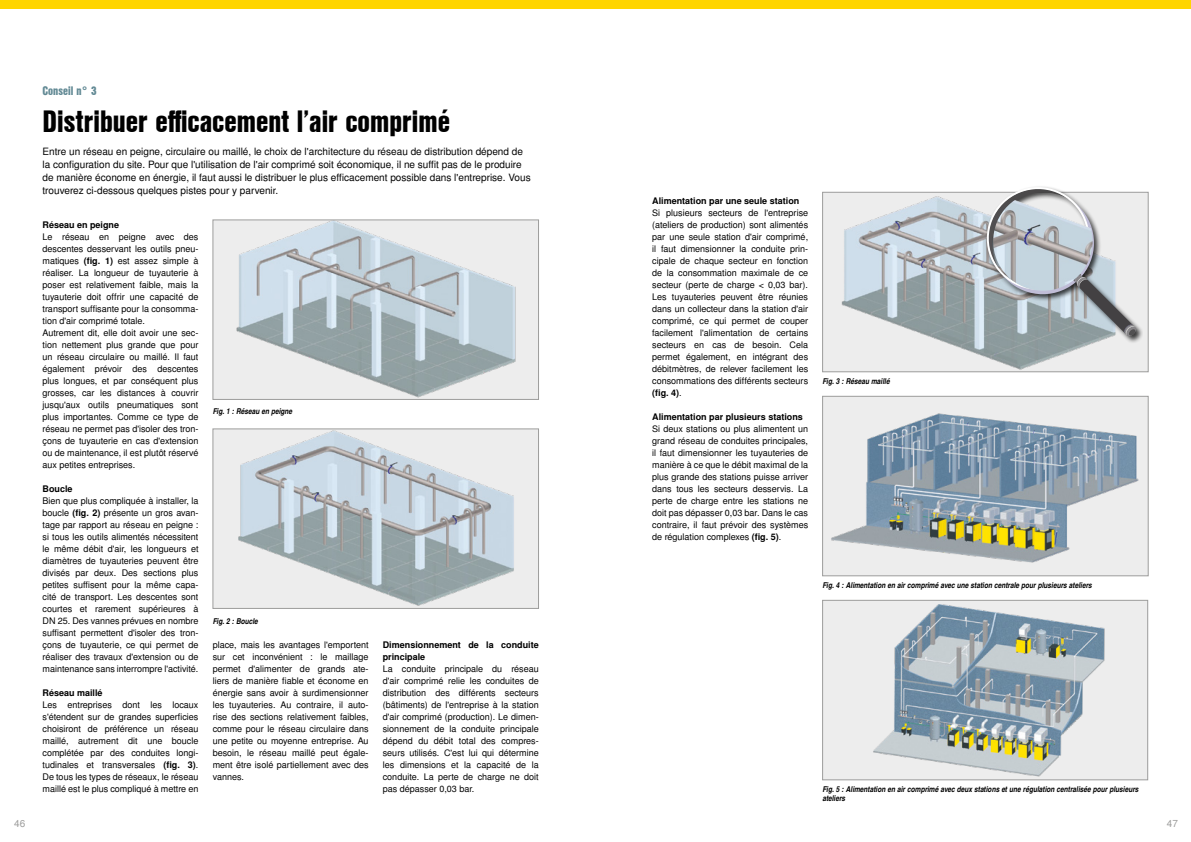
<style>
.page{position:relative;width:1191px;height:842px;background:#fff}
.page>*{position:absolute;margin:0;border:0;box-sizing:border-box;transform-origin:0 0}
.Kapitel_Headline{font:30px "Nimbus San L Bla Con";color:#000}
.Kapitel_Nummerierung{font:12px "Nimbus San L Bla Con";color:#618994}
.Kapitel_Vorspann{font:10px/13px "Nimbus San L";color:#000}
.t1{font:10px "Nimbus San L";color:#9d9d9c}
.Kapitel_Fließtext{font:9px/12px "Nimbus San L";color:#000;text-align:justify}
.Kapitel_Fließtext-2{font:700 9px/12px "Nimbus San L";color:#000}
.Kapitel_Bildbeschrei{font:8px/9px "Nimbus San L Bol Con Ita";color:#000}
.s1{font-weight:700}
</style>
<div class="page">
<img style="left:215px;top:222px;width:322px;height:176px">
<div style="left:213px;top:220px;width:326px;height:180px;border:1px solid #9d9d9c"></div>
<img style="left:215px;top:431px;width:322px;height:176px">
<div style="left:213px;top:429px;width:326px;height:180px;border:1px solid #9d9d9c"></div>
<img style="left:824px;top:194px;width:317px;height:176px">
<div style="left:822px;top:192px;width:326px;height:180px;border:1px solid #9d9d9c"></div>
<div style="left:822px;top:600px;width:325px;height:180px;background:#ededed"></div>
<img style="left:873px;top:604px;width:232px;height:173px">
<div style="left:822px;top:600px;width:326px;height:180px;border:1px solid #9d9d9c"></div>
<div style="left:822px;top:396px;width:326px;height:180px;background:#ededed"></div>
<img style="left:831px;top:413px;width:308px;height:150px">
<div style="left:822px;top:396px;width:326px;height:180px;border:1px solid #9d9d9c"></div>
<div style="left:984px;top:185px;width:159px;height:158px;background:#000;opacity:.75"></div>
<svg style="left:981px;top:185px;width:155px;height:152px;background:#b9bfc2"></svg>
<img style="left:993px;top:191px;width:99px;height:100px;border-radius:50px">
<div style="left:0;top:0;width:1191px;height:9px;background:#ffd500"></div>
<p class="Kapitel_Nummerierung" style="left:43px;top:82px;width:56px">Conseil n° 3</p>
<p class="Kapitel_Headline" style="left:43px;top:99px;width:409px">Distribuer efficacement l’air comprimé</p>
<p class="Kapitel_Vorspann" style="left:43px;top:145px;width:489px">Entre un réseau en peigne, circulaire ou maillé, le choix de l'architecture du réseau de distribution dépend de la configuration du site. Pour que l'utilisation de l'air comprimé soit économique, il ne suffit pas de le produire de manière économe en énergie, il faut aussi le distribuer le plus efficacement possible dans l'entreprise. Vous trouverez ci-dessous quelques pistes pour y parvenir.</p>
<p class="Kapitel_Fließtext-2" style="left:43px;top:219px;width:78px">Réseau en peigne</p>
<p class="Kapitel_Fließtext" style="left:43px;top:231px;width:157px">Le réseau en peigne avec des descentes desservant les outils pneu&shy;matiques <span class="s1">(fig. 1)</span> est assez simple à réaliser. La longueur de tuyauterie à poser est relativement faible, mais la tuyauterie doit offrir une capacité de transport suffisante pour la consomma&shy;tion d'air comprimé totale.</p>
<p class="Kapitel_Fließtext" style="left:43px;top:327px;width:157px">Autrement dit, elle doit avoir une sec&shy;tion nettement plus grande que pour un réseau circulaire ou maillé. Il faut également prévoir des descentes plus longues, et par conséquent plus grosses, car les distances à couvrir jusqu'aux outils pneumatiques sont plus importantes. Comme ce type de réseau ne permet pas d'isoler des tron&shy;çons de tuyauterie en cas d'extension ou de maintenance, il est plutôt réservé aux petites entreprises.</p>
<p class="Kapitel_Fließtext-2" style="left:43px;top:483px;width:32px">Boucle</p>
<p class="Kapitel_Fließtext" style="left:43px;top:495px;width:157px">Bien que plus compliquée à installer, la boucle <span class="s1">(fig. 2)</span> présente un gros avan&shy;tage par rapport au réseau en peigne : si tous les outils alimentés nécessitent le même débit d'air, les longueurs et diamètres de tuyauteries peuvent être divisés par deux. Des sections plus petites suffisent pour la même capa&shy;cité de transport. Les descentes sont courtes et rarement supérieures à DN 25. Des vannes prévues en nombre suffisant permettent d'isoler des tron&shy;çons de tuyauterie, ce qui permet de réaliser des travaux d'extension ou de maintenance sans interrompre l'activité.</p>
<p class="Kapitel_Fließtext-2" style="left:43px;top:687px;width:62px">Réseau maillé</p>
<p class="Kapitel_Fließtext" style="left:43px;top:699px;width:157px">Les entreprises dont les locaux s'étendent sur de grandes superficies choisiront de préférence un réseau maillé, autrement dit une boucle complétée par des conduites longi&shy;tudinales et transversales <span class="s1">(fig. 3)</span>.<br>De tous les types de réseaux, le réseau maillé est le plus compliqué à mettre en</p>
<p class="Kapitel_Bildbeschrei" style="left:213px;top:406px;width:81px">Fig. 1 : Réseau en peigne</p>
<p class="Kapitel_Bildbeschrei" style="left:213px;top:617px;width:47px">Fig. 2 : Boucle</p>
<p class="Kapitel_Fließtext" style="left:213px;top:639px;width:157px">place, mais les avantages l'emportent sur cet inconvénient : le maillage permet d'alimenter de grands ate&shy;liers de manière fiable et économe en énergie sans avoir à surdimensionner les tuyauteries. Au contraire, il auto&shy;rise des sections relativement faibles, comme pour le réseau circulaire dans une petite ou moyenne entreprise. Au besoin, le réseau maillé peut égale&shy;ment être isolé partiellement avec des vannes.</p>
<p class="Kapitel_Fließtext-2" style="left:383px;top:639px;width:157px">Dimensionnement de la conduite principale</p>
<p class="Kapitel_Fließtext" style="left:383px;top:663px;width:157px">La conduite principale du réseau d'air comprimé relie les conduites de distribution des différents secteurs (bâtiments) de l'entreprise à la station d'air comprimé (production). Le dimen&shy;sionnement de la conduite principale dépend du débit total des compres&shy;seurs utilisés. C'est lui qui détermine les dimensions et la capacité de la conduite. La perte de charge ne doit pas dépasser 0,03 bar.</p>
<p class="Kapitel_Fließtext-2" style="left:652px;top:195px;width:149px">Alimentation par une seule station</p>
<p class="Kapitel_Fließtext" style="left:652px;top:207px;width:157px">Si plusieurs secteurs de l'entreprise (ateliers de production) sont alimentés par une seule station d'air comprimé, il faut dimensionner la conduite prin&shy;cipale de chaque secteur en fonction de la consommation maximale de ce secteur (perte de charge &lt; 0,03 bar).<br>Les tuyauteries peuvent être réunies dans un collecteur dans la station d'air comprimé, ce qui permet de couper facilement l'alimentation de certains secteurs en cas de besoin. Cela permet également, en intégrant des débitmètres, de relever facilement les consommations des différents secteurs <span class="s1">(fig. 4)</span>.</p>
<p class="Kapitel_Fließtext-2" style="left:652px;top:411px;width:152px">Alimentation par plusieurs stations</p>
<p class="Kapitel_Fließtext" style="left:652px;top:423px;width:157px">Si deux stations ou plus alimentent un grand réseau de conduites principales, il faut dimensionner les tuyauteries de manière à ce que le débit maximal de la plus grande des stations puisse arriver dans tous les secteurs desservis. La perte de charge entre les stations ne doit pas dépasser 0,03 bar. Dans le cas contraire, il faut prévoir des systèmes de régulation complexes <span class="s1">(fig. 5)</span>.</p>
<p class="Kapitel_Bildbeschrei" style="left:822px;top:377px;width:69px">Fig. 3 : Réseau maillé</p>
<p class="Kapitel_Bildbeschrei" style="left:822px;top:581px;width:271px">Fig. 4 : Alimentation en air comprimé avec une station centrale pour plusieurs ateliers</p>
<p class="Kapitel_Bildbeschrei" style="left:822px;top:785px;width:318px">Fig. 5 : Alimentation en air comprimé avec deux stations et une régulation centralisée pour plusieurs ateliers</p>
<p class="t1" style="left:14px;top:817px;width:13px">46</p>
<p class="t1" style="left:1166px;top:817px;width:13px">47</p>
</div>
